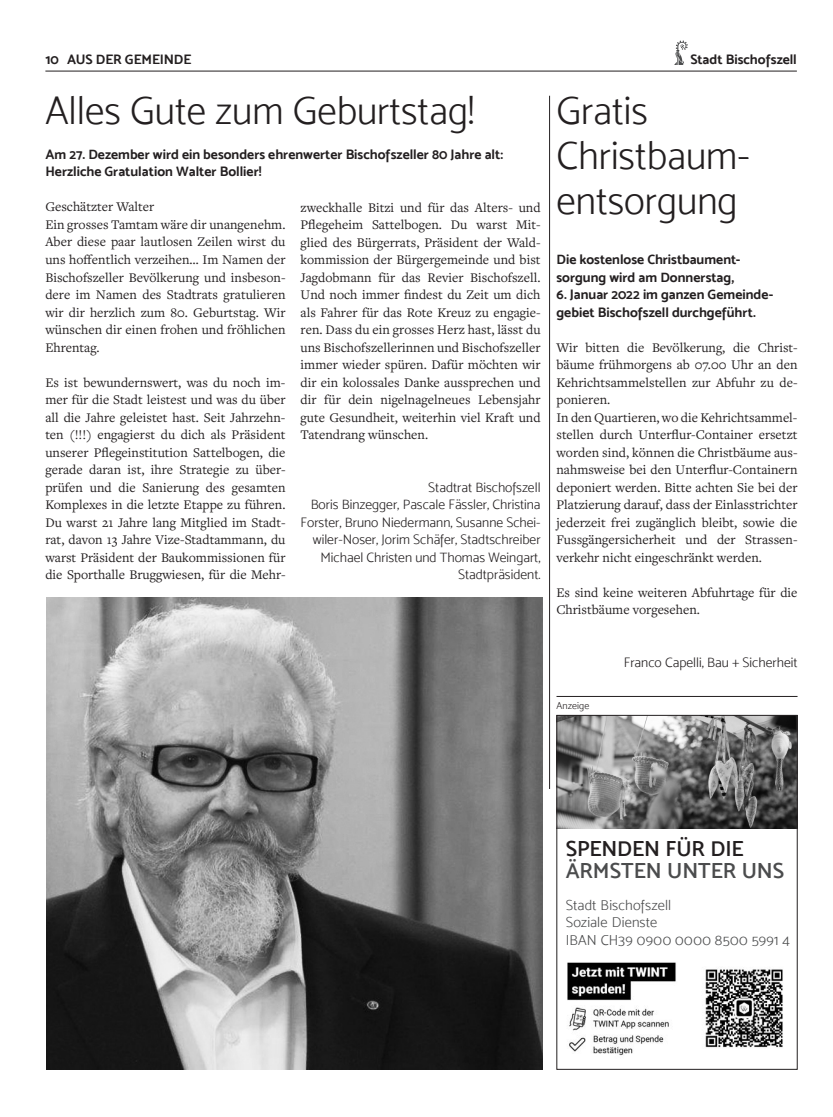
<style>
.page{position:relative;width:833px;height:1117px;background:#fff}
.page>*{position:absolute;margin:0;border:0;box-sizing:border-box;transform-origin:0 0}
.t1{font:40px/45px "Mosk Light 300";color:#231f20}
.t2{font:21.75px "Mosk Semi Bold 600";letter-spacing:-.005em;color:#4b4c4d}
.t3{font:21.75px "Mosk Semi Bold 600";letter-spacing:-.005em;color:#231f20}
.t4{font:14.5px/17.5px "Mosk Light 300";letter-spacing:.015em;color:#4b4c4d}
.t5{font:13.75px/17.5px "Freight Text Pro";color:#231f20}
.t6{font:13.75px/17.5px "Mosk Bold 700";color:#231f20}
.t7{font:13.75px/17.5px "Mosk Light 300";color:#231f20;text-align:right}
.t8{font:10px "Mosk Light 300";letter-spacing:.01em;color:#231f20}
</style>
<div class="page">
<svg style="left:674px;top:41px;width:13px;height:24px"></svg>
<hr style="left:45px;top:71px;width:752px;height:1px;background:#231f20">
<hr style="left:549px;top:96px;width:1px;height:692px;background:#231f20">
<img style="left:46px;top:597px;width:496px;height:472px">
<img style="left:558px;top:717px;width:237px;height:111px">
<img style="left:567px;top:962px;width:216px;height:94px">
<div style="left:556px;top:715px;width:241px;height:354px;border:1px solid #231f20"></div>
<hr style="left:556px;top:696px;width:241px;height:1px;background:#231f20">
<p class="t6" style="left:45px;top:50px;width:147px">10 AUS DER GEMEINDE</p>
<p class="t6" style="left:690px;top:50px;width:108px">Stadt Bischofszell</p>
<h1 class="t1" style="left:556px;top:88px;width:195px">Gratis<br>Christbaum&shy;entsorgung</h1>
<p class="t6" style="left:556px;top:250px;width:185px">Die kostenlose Christbaument&shy;sorgung wird am Donnerstag,</p>
<p class="t6" style="left:556px;top:285px;width:218px">6. Januar 2022 im ganzen Gemeinde&shy;gebiet Bischofszell durchgeführt.</p>
<p class="t5" style="left:556px;top:338px;width:242px">Wir bitten die Bevölkerung, die Christ&shy;bäume frühmorgens ab 07.00 Uhr an den Kehrichtsammelstellen zur Abfuhr zu de&shy;ponieren.<br>In den Quartieren, wo die Kehrichtsammel&shy;stellen durch Unterflur-Container ersetzt worden sind, können die Christbäume aus&shy;nahmsweise bei den Unterflur-Containern deponiert werden. Bitte achten Sie bei der Platzierung darauf, dass der Einlasstrichter jederzeit frei zugänglich bleibt, sowie die Fussgängersicherheit und der Strassen&shy;verkehr nicht eingeschränkt werden.</p>
<p class="t5" style="left:556px;top:583px;width:242px">Es sind keine weiteren Abfuhrtage für die<br>Christbäume vorgesehen.</p>
<p class="t7" style="left:624px;top:653px;width:175px">Franco Capelli, Bau + Sicherheit</p>
<h1 class="t1" style="left:45px;top:88px;width:430px">Alles Gute zum Geburtstag!</h1>
<p class="t6" style="left:45px;top:145px;width:459px">Am 27. Dezember wird ein besonders ehrenwerter Bischofszeller 80 Jahre alt:<br>Herzliche Gratulation Walter Bollier!</p>
<p class="t5" style="left:45px;top:198px;width:242px">Geschätzter Walter<br>Ein grosses Tamtam wäre dir unangenehm.<br>Aber diese paar lautlosen Zeilen wirst du uns hoffentlich verzeihen… Im Namen der Bischofszeller Bevölkerung und insbeson&shy;dere im Namen des Stadtrats gratulieren wir dir herzlich zum 80. Geburtstag. Wir wünschen dir einen frohen und fröhlichen Ehrentag.</p>
<p class="t5" style="left:45px;top:373px;width:242px;text-align:justify">Es ist bewundernswert, was du noch im&shy;mer für die Stadt leistest und was du über all die Jahre geleistet hast. Seit Jahrzehn&shy;ten (!!!) engagierst du dich als Präsident unserer Pflegeinstitution Sattelbogen, die gerade daran ist, ihre Strategie zu über&shy;prüfen und die Sanierung des gesamten Komplexes in die letzte Etappe zu führen.<br>Du warst 21 Jahre lang Mitglied im Stadt&shy;rat, davon 13 Jahre Vize-Stadtammann, du warst Präsident der Baukommissionen für die Sporthalle Bruggwiesen, für die Mehr-</p>
<p class="t5" style="left:301px;top:198px;width:241px;text-align:justify">zweckhalle Bitzi und für das Alters- und Pflegeheim Sattelbogen. Du warst Mit&shy;glied des Bürgerrats, Präsident der Wald&shy;kommission der Bürgergemeinde und bist Jagdobmann für das Revier Bischofszell.<br>Und noch immer findest du Zeit um dich als Fahrer für das Rote Kreuz zu engagie&shy;ren. Dass du ein grosses Herz hast, lässt du uns Bischofszellerinnen und Bischofszeller immer wieder spüren. Dafür möchten wir dir ein kolossales Danke aussprechen und dir für dein nigelnagelneues Lebensjahr gute Gesundheit, weiterhin viel Kraft und Tatendrang wünschen.</p>
<p class="t7" style="left:301px;top:478px;width:241px">Stadtrat Bischofszell<br>Boris Binzegger, Pascale Fässler, Christina Forster, Bruno Niedermann, Susanne Schei&shy;wiler-Noser, Jorim Schäfer, Stadtschreiber Michael Christen und Thomas Weingart, Stadtpräsident.</p>
<p class="t8" style="left:556px;top:699px;width:34px">Anzeige</p>
<h2 class="t3" style="left:565px;top:835px;width:180px">SPENDEN FÜR DIE</h2>
<h2 class="t2" style="left:565px;top:857px;width:220px">ÄRMSTEN UNTER UNS</h2>
<p class="t4" style="left:565px;top:895px;width:226px">Stadt Bischofszell<br>Soziale Dienste<br>IBAN CH39 0900 0000 8500 5991 4</p>
</div>
